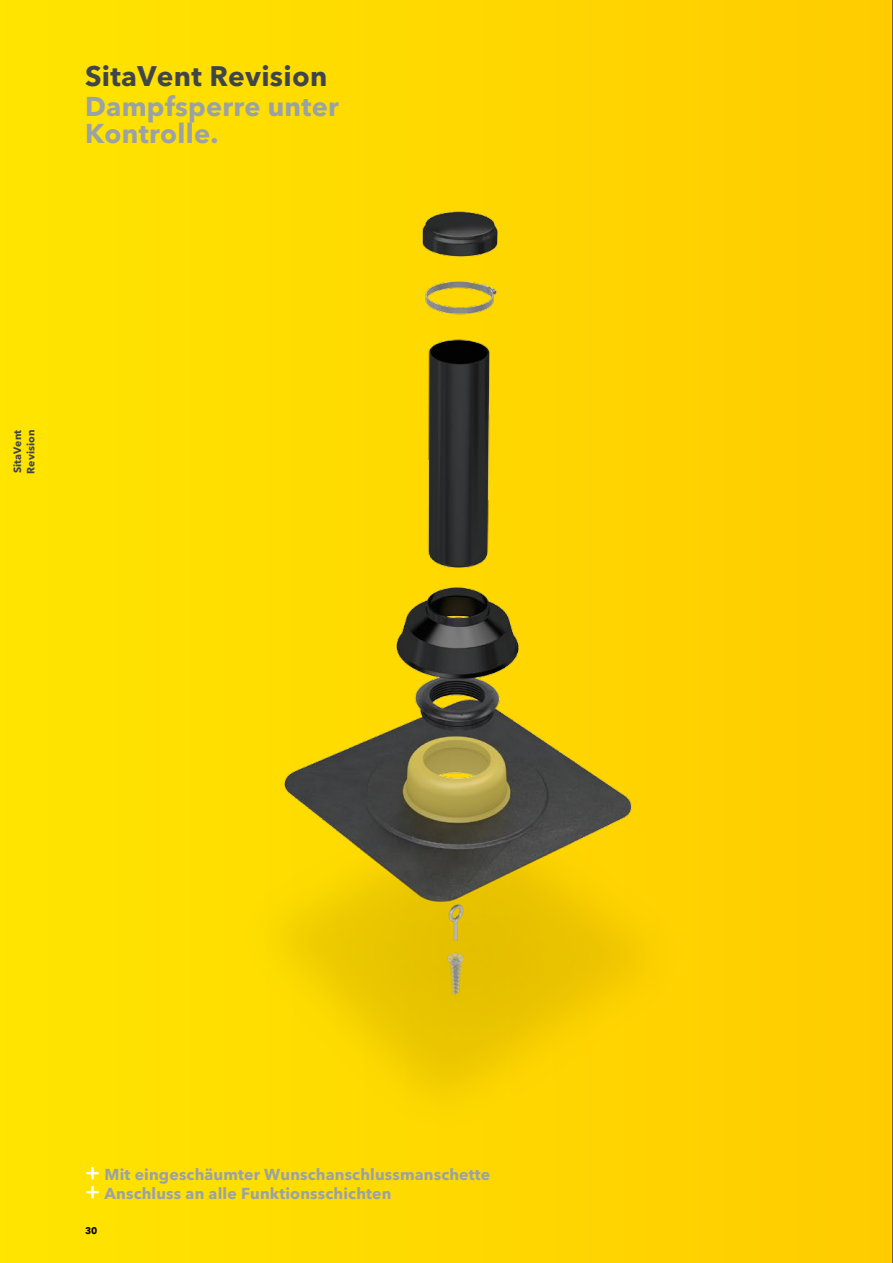
<style>
.page{position:relative;width:893px;height:1263px;background:#fff}
.page>*{position:absolute;margin:0;border:0;box-sizing:border-box;transform-origin:0 0}
.t1{font:700 28.05px "Avenir Next LT Pro";letter-spacing:.01em;color:#40454c}
.t2{font:700 27px/27px "Avenir Next LT Pro";letter-spacing:.01em;color:#9aa2a7}
.t3{font:700 15.75px/19.5px "Avenir Next LT Pro";letter-spacing:.01em;color:#9aa2a7}
.t4{font:700 10.5px/13.5px "Avenir Next W1 G";letter-spacing:.01em;color:#40454c}
.t5{font:700 9.6px "Avenir Next LT Pro";color:#000}
.s1{font-weight:600;font-size:22.5px;color:#fff}
</style>
<div class="page">
<div style="left:0;top:0;width:893px;height:1263px;background:linear-gradient(to right,#ffe500,#fc0)"></div>
<img style="left:210px;top:91px;width:485px;height:1100px">
<hr style="left:892px;top:0;width:1px;height:1263px;background:#000">
<h1 class="t1" style="left:85px;top:59px;width:244px">SitaVent Revision</h1>
<h2 class="t2" style="left:85px;top:93px;width:255px">Dampfsperre unter<br>Kontrolle.</h2>
<p class="t4" style="left:11px;top:473px;width:46px;rotate:-90deg">SitaVent<br>Revision</p>
<p class="t3" style="left:85px;top:1164px;width:407px"><span class="s1">+</span> Mit eingeschäumter Wunschanschlussmanschette <span class="s1">+</span> Anschluss an alle Funktionsschichten</p>
<p class="t5" style="left:85px;top:1225px;width:14px">30</p>
</div>
